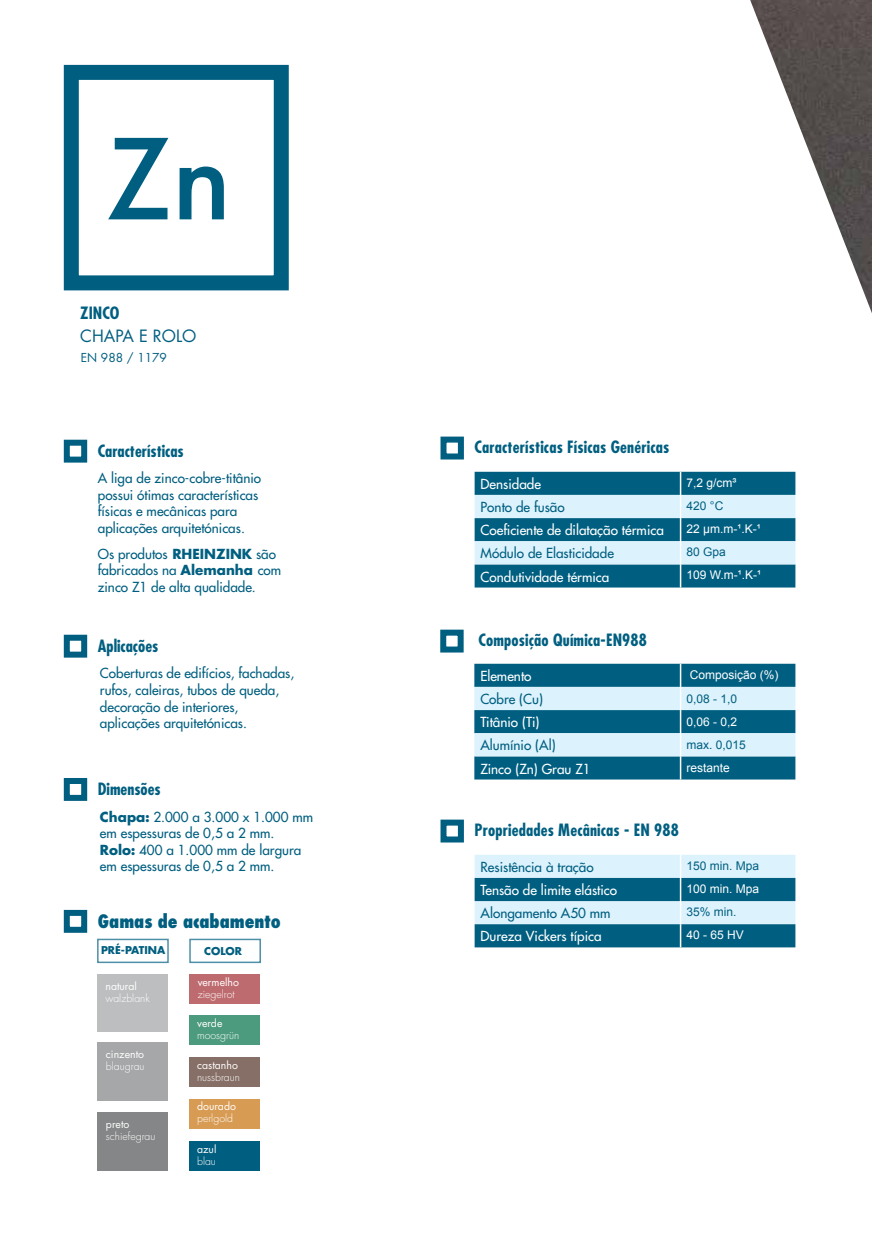
<style>
.page{position:relative;width:872px;height:1234px;background:#fff}
.page>*{position:absolute;margin:0;border:0;box-sizing:border-box;transform-origin:0 0}
.t1{font:500 108px "Futura";color:#005f80}
.t2{font:800 condensed 18px "Futura";color:#005f80}
.t3{font:700 condensed 16.5px "Futura Std";letter-spacing:.01em;color:#005f80}
.t4{font:16.5px "Futura Std";color:#005f80}
.t5{font:500 13.5px/16.5px "Futura Std";color:#005f80}
.t6{font:500 13.5px "Futura Std";color:#fff}
.t7{font:12px "Arial";color:#fff}
.t8{font:12px "Arial";color:#005f80}
.t9{font:12px "Futura Std";color:#005f80}
.t10{font:300 10.5px "Futura Std";color:#fff}
.t11{font:10.5px "Futura Std";color:#fff}
.t12{font:700 10.5px "Futura Std";color:#005f80}
.s1{font-weight:700}
.s2{font-weight:800;font-stretch:condensed}
</style>
<div class="page">
<div style="left:98px;top:974px;width:70px;height:57px;background:#bdbec0"></div>
<div style="left:190px;top:974px;width:70px;height:29px;background:#be6b6f"></div>
<div style="left:97px;top:1041px;width:70px;height:59px;background:#a6a7a9"></div>
<div style="left:189px;top:1015px;width:70px;height:29px;background:#4d9b7e"></div>
<div style="left:97px;top:1111px;width:70px;height:58px;background:#858687"></div>
<div style="left:189px;top:1057px;width:70px;height:29px;background:#866f66"></div>
<div style="left:189px;top:1098px;width:70px;height:30px;background:#d89b53"></div>
<div style="left:189px;top:1140px;width:70px;height:30px;background:#005f80"></div>
<div style="left:64px;top:65px;width:225px;height:225px;border:15px solid #005f80"></div>
<div style="left:64px;top:439px;width:23px;height:23px;border:6px solid #005f80"></div>
<div style="left:64px;top:634px;width:23px;height:23px;border:6px solid #005f80"></div>
<div style="left:440px;top:629px;width:23px;height:23px;border:6px solid #005f80"></div>
<svg style="left:474px;top:663px;width:321px;height:116px;background:#5b9cb3"></svg>
<div style="left:440px;top:436px;width:24px;height:23px;border:6px solid #005f80"></div>
<svg style="left:474px;top:471px;width:321px;height:116px;background:#5c9cb3"></svg>
<div style="left:64px;top:777px;width:23px;height:23px;border:6px solid #005f80"></div>
<div style="left:440px;top:819px;width:24px;height:23px;border:6px solid #005f80"></div>
<svg style="left:474px;top:855px;width:321px;height:92px;background:#6fa9bf"></svg>
<div style="left:64px;top:909px;width:23px;height:23px;border:6px solid #005f80"></div>
<img style="left:750px;top:0;width:122px;height:313px">
<h1 class="t1" style="left:105px;top:105px;width:128px">Zn</h1>
<p class="t3" style="left:80px;top:303px;width:41px">ZINCO</p>
<p class="t4" style="left:80px;top:325px;width:118px">CHAPA E ROLO</p>
<p class="t9" style="left:81px;top:350px;width:88px">EN 988 / 1179</p>
<p class="t3" style="left:98px;top:440px;width:87px">Características</p>
<p class="t5" style="left:98px;top:470px;width:165px">A liga de zinco-cobre-titânio possui ótimas características físicas e mecânicas para aplicações arquitetónicas.</p>
<p class="t5" style="left:98px;top:545px;width:185px">Os produtos <span class="s1">RHEINZINK</span> são fabricados na <span class="s1">Alemanha</span> com zinco Z1 de alta qualidade.</p>
<p class="t3" style="left:98px;top:635px;width:62px">Aplicações</p>
<p class="t5" style="left:100px;top:665px;width:196px">Coberturas de edifícios, fachadas, rufos, caleiras, tubos de queda, decoração de interiores, aplicações arquitetónicas.</p>
<p class="t3" style="left:98px;top:778px;width:64px">Dimensões</p>
<p class="t5" style="left:100px;top:808px;width:215px"><span class="s1">Chapa</span><span class="s2">:</span> 2.000 a 3.000 x 1.000 mm em espessuras de 0,5 a 2 mm.<br><span class="s1">Rolo</span><span class="s2">:</span> 400 a 1.000 mm de largura em espessuras de 0,5 a 2 mm.</p>
<h2 class="t2" style="left:98px;top:908px;width:184px">Gamas de acabamento</h2>
<p class="t12" style="left:101px;top:943px;width:66px">PRÉ-PATINA</p>
<p class="t11" style="left:105px;top:979px;width:33px">natural</p>
<p class="t10" style="left:105px;top:991px;width:46px">walzblank</p>
<p class="t12" style="left:204px;top:943px;width:39px">COLOR</p>
<p class="t11" style="left:198px;top:974px;width:43px">vermelho</p>
<p class="t10" style="left:198px;top:987px;width:39px">ziegelrot</p>
<p class="t11" style="left:106px;top:1046px;width:40px">cinzento</p>
<p class="t10" style="left:106px;top:1059px;width:40px">blaugrau</p>
<p class="t11" style="left:106px;top:1116px;width:25px">preto</p>
<p class="t10" style="left:106px;top:1129px;width:51px">schiefegrau</p>
<p class="t11" style="left:197px;top:1015px;width:27px">verde</p>
<p class="t10" style="left:197px;top:1028px;width:44px">moosgrün</p>
<p class="t11" style="left:197px;top:1057px;width:42px">castanho</p>
<p class="t10" style="left:197px;top:1070px;width:44px">nussbraun</p>
<p class="t11" style="left:197px;top:1099px;width:40px">dourado</p>
<p class="t10" style="left:197px;top:1111px;width:37px">perlgold</p>
<p class="t11" style="left:197px;top:1141px;width:21px">azul</p>
<p class="t10" style="left:197px;top:1154px;width:20px">blau</p>
<p class="t3" style="left:474px;top:437px;width:196px">Características Físicas Genéricas</p>
<p class="t6" style="left:480px;top:475px;width:62px">Densidade</p>
<p class="t7" style="left:686px;top:474px;width:52px">7,2 g/cm³</p>
<p class="t5" style="left:480px;top:499px;width:86px">Ponto de fusão</p>
<p class="t8" style="left:686px;top:497px;width:38px">420 °C</p>
<p class="t6" style="left:480px;top:521px;width:185px">Coeficiente de dilatação térmica</p>
<p class="t7" style="left:686px;top:520px;width:76px">22 µm.m-¹.K-¹</p>
<p class="t5" style="left:480px;top:545px;width:135px">Módulo de Elasticidade</p>
<p class="t8" style="left:686px;top:543px;width:41px">80 Gpa</p>
<p class="t6" style="left:480px;top:568px;width:130px">Condutividade térmica</p>
<p class="t7" style="left:686px;top:567px;width:76px">109 W.m-¹.K-¹</p>
<p class="t3" style="left:478px;top:630px;width:170px">Composição Química-EN988</p>
<p class="t6" style="left:480px;top:667px;width:53px">Elemento</p>
<p class="t7" style="left:690px;top:666px;width:90px">Composição (%)</p>
<p class="t5" style="left:480px;top:690px;width:64px">Cobre (Cu)</p>
<p class="t8" style="left:686px;top:690px;width:52px">0,08 - 1,0</p>
<p class="t6" style="left:480px;top:713px;width:61px">Titânio (Ti)</p>
<p class="t7" style="left:686px;top:713px;width:52px">0,06 - 0,2</p>
<p class="t5" style="left:480px;top:737px;width:77px">Alumínio (Al)</p>
<p class="t8" style="left:686px;top:737px;width:61px">max. 0,015</p>
<p class="t6" style="left:480px;top:760px;width:112px">Zinco (Zn) Grau Z1</p>
<p class="t7" style="left:686px;top:760px;width:45px">restante</p>
<p class="t3" style="left:474px;top:819px;width:206px">Propriedades Mecânicas - EN 988</p>
<p class="t5" style="left:480px;top:858px;width:115px">Resistência à tração</p>
<p class="t8" style="left:686px;top:857px;width:74px">150 min. Mpa</p>
<p class="t6" style="left:480px;top:881px;width:138px">Tensão de limite elástico</p>
<p class="t7" style="left:686px;top:880px;width:74px">100 min. Mpa</p>
<p class="t5" style="left:480px;top:904px;width:131px">Alongamento A50 mm</p>
<p class="t8" style="left:686px;top:903px;width:52px">35% min.</p>
<p class="t6" style="left:480px;top:927px;width:123px">Dureza Vickers típica</p>
<p class="t7" style="left:686px;top:926px;width:59px">40 - 65 HV</p>
</div>
